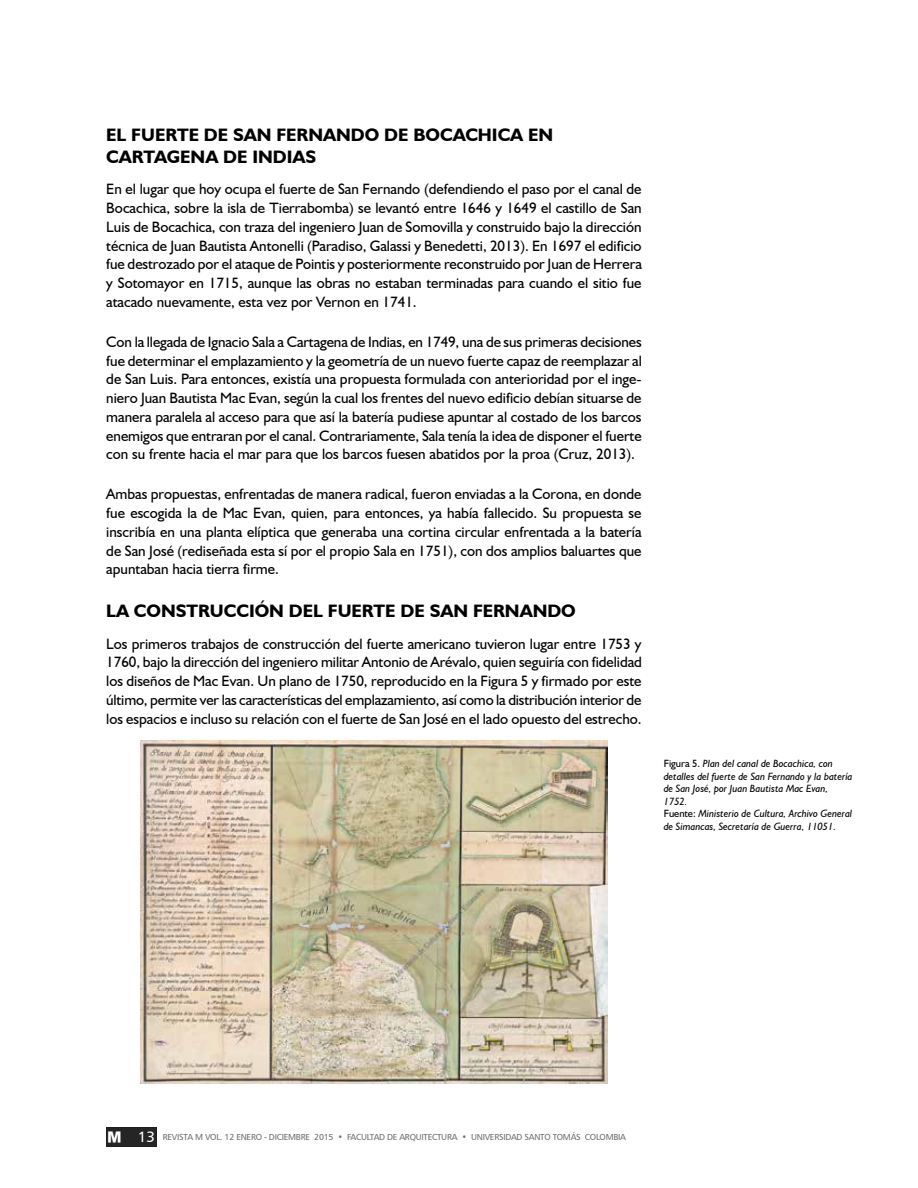
<style>
.page{position:relative;width:918px;height:1188px;background:#fff}
.page>*{position:absolute;margin:0;border:0;box-sizing:border-box;transform-origin:0 0}
.t1{font:700 18px/21.6px "Humanist 521 BT";color:#000}
.t2{font:15px/18.8px "Humanist 521 BT";color:#000;text-align:justify}
.t3{font:italic 10.5px/12.6px "Humanist 521 BT";color:#000}
.t4{font:8.7px "Humanist 777 BT Roman B";letter-spacing:-.03em;color:#6d6e71}
.s1{font-style:normal}
.s2{font-size:15px;color:#fff}
</style>
<div class="page">
<img style="left:140px;top:740px;width:468px;height:344px">
<img style="left:106px;top:1127px;width:51px;height:20px">
<p class="t1" style="left:106px;top:124px;width:448px">EL FUERTE DE SAN FERNANDO DE BOCACHICA EN<br>CARTAGENA DE INDIAS</p>
<p class="t2" style="left:106px;top:180px;width:537px">En el lugar que hoy ocupa el fuerte de San Fernando (defendiendo el paso por el canal de Bocachica, sobre la isla de Tierrabomba) se levantó entre 1646 y 1649 el castillo de San Luis de Bocachica, con traza del ingeniero Juan de Somovilla y construido bajo la dirección técnica de Juan Bautista Antonelli (Paradiso, Galassi y Benedetti, 2013). En 1697 el edificio fue destrozado por el ataque de Pointis y posteriormente reconstruido por Juan de Herrera y Sotomayor en 1715, aunque las obras no estaban terminadas para cuando el sitio fue atacado nuevamente, esta vez por Vernon en 1741.</p>
<p class="t2" style="left:106px;top:332px;width:537px">Con la llegada de Ignacio Sala a Cartagena de Indias, en 1749, una de sus primeras decisiones fue determinar el emplazamiento y la geometría de un nuevo fuerte capaz de reemplazar al de San Luis. Para entonces, existía una propuesta formulada con anterioridad por el inge&shy;niero Juan Bautista Mac Evan, según la cual los frentes del nuevo edificio debían situarse de manera paralela al acceso para que así la batería pudiese apuntar al costado de los barcos enemigos que entraran por el canal. Contrariamente, Sala tenía la idea de disponer el fuerte con su frente hacia el mar para que los barcos fuesen abatidos por la proa (Cruz, 2013).</p>
<p class="t2" style="left:106px;top:485px;width:537px">Ambas propuestas, enfrentadas de manera radical, fueron enviadas a la Corona, en donde fue escogida la de Mac Evan, quien, para entonces, ya había fallecido. Su propuesta se inscribía en una planta elíptica que generaba una cortina circular enfrentada a la batería de San José (rediseñada esta sí por el propio Sala en 1751), con dos amplios baluartes que apuntaban hacia tierra firme.</p>
<p class="t1" style="left:106px;top:600px;width:471px">LA CONSTRUCCIÓN DEL FUERTE DE SAN FERNANDO</p>
<p class="t2" style="left:106px;top:634px;width:537px">Los primeros trabajos de construcción del fuerte americano tuvieron lugar entre 1753 y 1760, bajo la dirección del ingeniero militar Antonio de Arévalo, quien seguiría con fidelidad los diseños de Mac Evan. Un plano de 1750, reproducido en la Figura 5 y firmado por este último, permite ver las características del emplazamiento, así como la distribución interior de los espacios e incluso su relación con el fuerte de San José en el lado opuesto del estrecho.</p>
<p class="t3" style="left:664px;top:757px;width:190px"><span class="s1">Figura 5.</span> Plan del canal de Bocachica, con detalles del fuerte de San Fernando y la batería de San José, por Juan Bautista Mac Evan, 1752.<br><span class="s1">Fuente:</span> Ministerio de Cultura, Archivo General de Simancas, Secretaría de Guerra, 11051.</p>
<p class="t4" style="left:138px;top:1132px;width:490px"><span class="s2">13</span> REVISTA M VOL. 12 ENERO - DICIEMBRE 2015 • FACULTAD DE ARQUITECTURA • UNIVERSIDAD SANTO TOMÁS COLOMBIA</p>
</div>
